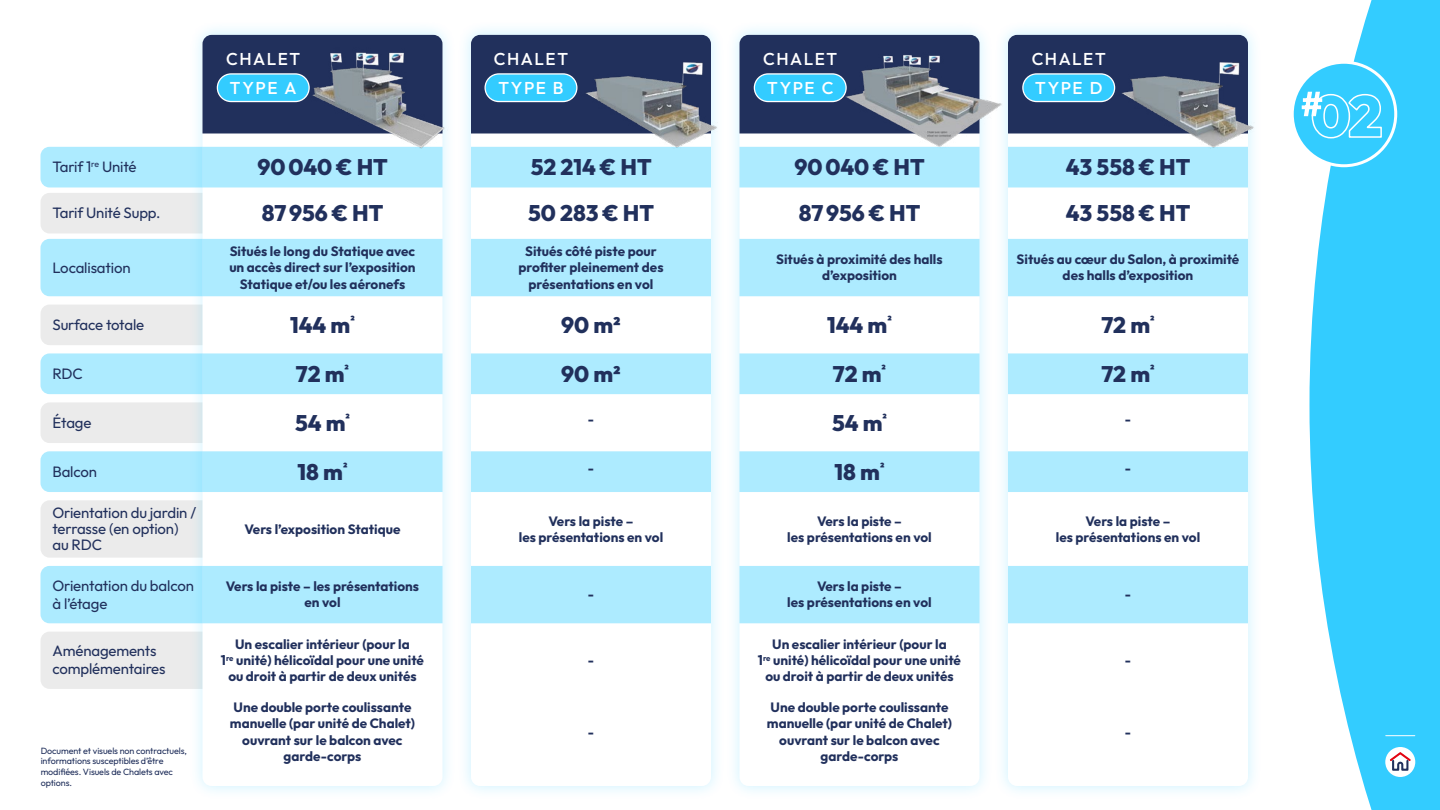
<style>
.page{position:relative;width:1440px;height:810px;background:#fff}
.page>*{position:absolute;margin:0;border:0;box-sizing:border-box;transform-origin:0 0}
.t1{font:800 22.5px "Outfit";color:#21305c}
.t2{font:500 17.25px "Outfit";letter-spacing:.09em;color:#fff}
.t3{font:15px/15.8px "Outfit";letter-spacing:-.01em;color:#21305c}
.t4{font:700 13.5px/16.2px "Outfit";color:#21305c;text-align:center}
.t5{font:9px/10.8px "Outfit";letter-spacing:-.01em;color:#21305c}
</style>
<div class="page">
<div style="left:40px;top:147px;width:192px;height:40px;background:#adebff;border-radius:9px"></div>
<div style="left:40px;top:402px;width:192px;height:41px;background:#ebebeb;border-radius:9px"></div>
<div style="left:40px;top:239px;width:192px;height:57px;background:#adebff;border-radius:9px"></div>
<div style="left:40px;top:500px;width:192px;height:58px;background:#ebebeb;border-radius:9px"></div>
<div style="left:40px;top:193px;width:192px;height:41px;background:#ebebeb;border-radius:9px"></div>
<div style="left:40px;top:451px;width:192px;height:41px;background:#adebff;border-radius:9px"></div>
<div style="left:40px;top:305px;width:192px;height:40px;background:#ebebeb;border-radius:9px"></div>
<div style="left:40px;top:566px;width:192px;height:57px;background:#adebff;border-radius:9px"></div>
<div style="left:40px;top:353px;width:192px;height:41px;background:#adebff;border-radius:9px"></div>
<div style="left:40px;top:632px;width:192px;height:57px;background:#ebebeb;border-radius:9px"></div>
<svg style="left:1310px;top:0;width:130px;height:810px;fill:#3cf"></svg>
<div style="left:1292px;top:62px;width:104px;height:104px;background:#3cf;border-radius:50%"></div>
<div style="left:1291px;top:61px;width:106px;height:106px;border:3px solid #fff;border-radius:50%"></div>
<svg style="left:1308px;top:92px;width:74px;height:47px"></svg>
<div style="left:188px;top:21px;width:269px;height:779px;background:#3cf;opacity:.25"></div>
<div style="left:202px;top:35px;width:240px;height:751px;background:#fff;border-radius:9px"></div>
<div style="left:202px;top:147px;width:240px;height:40px;background:#adebff"></div>
<div style="left:202px;top:353px;width:240px;height:41px;background:#adebff"></div>
<div style="left:202px;top:566px;width:240px;height:57px;background:#adebff"></div>
<div style="left:202px;top:239px;width:240px;height:57px;background:#adebff"></div>
<div style="left:202px;top:451px;width:240px;height:41px;background:#adebff"></div>
<div style="left:457px;top:21px;width:268px;height:779px;background:#3cf;opacity:.25"></div>
<div style="left:471px;top:35px;width:240px;height:751px;background:#fff;border-radius:9px"></div>
<div style="left:471px;top:147px;width:240px;height:40px;background:#adebff"></div>
<div style="left:471px;top:353px;width:240px;height:41px;background:#adebff"></div>
<div style="left:471px;top:566px;width:240px;height:57px;background:#adebff"></div>
<div style="left:471px;top:239px;width:240px;height:57px;background:#adebff"></div>
<div style="left:471px;top:451px;width:240px;height:41px;background:#adebff"></div>
<div style="left:725px;top:21px;width:269px;height:779px;background:#3cf;opacity:.25"></div>
<div style="left:740px;top:35px;width:240px;height:751px;background:#fff;border-radius:9px"></div>
<div style="left:740px;top:147px;width:240px;height:40px;background:#adebff"></div>
<div style="left:740px;top:353px;width:240px;height:41px;background:#adebff"></div>
<div style="left:740px;top:566px;width:240px;height:57px;background:#adebff"></div>
<div style="left:740px;top:239px;width:240px;height:57px;background:#adebff"></div>
<div style="left:740px;top:451px;width:240px;height:41px;background:#adebff"></div>
<div style="left:994px;top:21px;width:268px;height:779px;background:#3cf;opacity:.25"></div>
<div style="left:1008px;top:35px;width:240px;height:751px;background:#fff;border-radius:9px"></div>
<div style="left:1008px;top:147px;width:240px;height:40px;background:#adebff"></div>
<div style="left:1008px;top:353px;width:240px;height:41px;background:#adebff"></div>
<div style="left:1008px;top:566px;width:240px;height:57px;background:#adebff"></div>
<div style="left:1008px;top:239px;width:240px;height:57px;background:#adebff"></div>
<div style="left:1008px;top:451px;width:240px;height:41px;background:#adebff"></div>
<div style="left:203px;top:35px;width:240px;height:99px;background:#21305c"></div>
<div style="left:471px;top:35px;width:240px;height:99px;background:#21305c"></div>
<div style="left:740px;top:35px;width:240px;height:99px;background:#21305c"></div>
<div style="left:1008px;top:35px;width:240px;height:99px;background:#21305c"></div>
<img style="left:293px;top:48px;width:184px;height:100px">
<img style="left:824px;top:41px;width:197px;height:107px">
<img style="left:568px;top:50px;width:203px;height:99px">
<img style="left:1105px;top:50px;width:203px;height:99px">
<div style="left:217px;top:74px;width:92px;height:28px;background:#3cf;border-radius:14px"></div>
<div style="left:217px;top:73px;width:93px;height:29px;border:1px solid #fff;border-radius:14px"></div>
<div style="left:485px;top:74px;width:92px;height:28px;background:#3cf;border-radius:14px"></div>
<div style="left:484px;top:73px;width:93px;height:29px;border:1px solid #fff;border-radius:14px"></div>
<div style="left:754px;top:74px;width:92px;height:28px;background:#3cf;border-radius:14px"></div>
<div style="left:754px;top:73px;width:93px;height:29px;border:1px solid #fff;border-radius:14px"></div>
<div style="left:1023px;top:74px;width:92px;height:28px;background:#3cf;border-radius:14px"></div>
<div style="left:1022px;top:73px;width:93px;height:29px;border:1px solid #fff;border-radius:14px"></div>
<div style="left:1385px;top:747px;width:30px;height:30px;background:#fff;border-radius:50%"></div>
<svg style="left:1390px;top:752px;width:21px;height:19px"></svg>
<svg style="left:1386px;top:735px;width:29px;height:1px"></svg>
<p class="t2" style="left:226px;top:48px;width:76px">CHALET</p>
<p class="t2" style="left:494px;top:48px;width:76px">CHALET</p>
<p class="t2" style="left:763px;top:48px;width:76px">CHALET</p>
<p class="t2" style="left:1032px;top:48px;width:76px">CHALET</p>
<p class="t2" style="left:230px;top:77px;width:68px">TYPE A</p>
<p class="t2" style="left:498px;top:77px;width:67px">TYPE B</p>
<p class="t2" style="left:767px;top:77px;width:68px">TYPE C</p>
<p class="t2" style="left:1035px;top:77px;width:69px">TYPE D</p>
<p class="t3" style="left:52px;top:160px;width:86px">Tarif 1<sup>re</sup> Unité</p>
<p class="t3" style="left:52px;top:206px;width:110px">Tarif Unité Supp.</p>
<p class="t3" style="left:52px;top:260px;width:80px">Localisation</p>
<p class="t3" style="left:52px;top:317px;width:93px">Surface totale</p>
<p class="t3" style="left:52px;top:366px;width:32px">RDC</p>
<p class="t3" style="left:52px;top:415px;width:40px">Étage</p>
<p class="t3" style="left:52px;top:464px;width:46px">Balcon</p>
<p class="t3" style="left:52px;top:506px;width:145px">Orientation du jardin / terrasse (en option) au RDC</p>
<p class="t3" style="left:52px;top:577px;width:143px;line-height:18px">Orientation du balcon à l’étage</p>
<p class="t3" style="left:52px;top:643px;width:115px;line-height:18px">Aménagements complémentaires</p>
<p class="t5" style="left:41px;top:745px;width:148px">Document et visuels non contractuels, informations susceptibles d’être modifiées. Visuels de Chalets avec options.</p>
<h1 class="t1" style="left:257px;top:152px;width:132px">90 040 € HT</h1>
<h1 class="t1" style="left:531px;top:152px;width:122px">52 214 € HT</h1>
<h1 class="t1" style="left:794px;top:152px;width:132px">90 040 € HT</h1>
<h1 class="t1" style="left:1066px;top:152px;width:126px">43 558 € HT</h1>
<h1 class="t1" style="left:262px;top:198px;width:123px">87 956 € HT</h1>
<h1 class="t1" style="left:528px;top:198px;width:127px">50 283 € HT</h1>
<h1 class="t1" style="left:799px;top:198px;width:123px">87 956 € HT</h1>
<h1 class="t1" style="left:1066px;top:198px;width:126px">43 558 € HT</h1>
<p class="t4" style="left:229px;top:244px;width:188px">Situés le long du Statique avec un accès direct sur l’exposition<br>Statique et/ou les aéronefs</p>
<p class="t4" style="left:518px;top:244px;width:147px">Situés côté piste pour profiter pleinement des présentations en vol</p>
<p class="t4" style="left:776px;top:252px;width:168px">Situés à proximité des halls d’exposition</p>
<p class="t4" style="left:1017px;top:252px;width:224px">Situés au cœur du Salon, à proximité des halls d’exposition</p>
<h1 class="t1" style="left:290px;top:310px;width:66px">144 m<sup>²</sup></h1>
<h1 class="t1" style="left:561px;top:310px;width:61px">90 m²</h1>
<h1 class="t1" style="left:827px;top:310px;width:66px">144 m<sup>²</sup></h1>
<h1 class="t1" style="left:1101px;top:310px;width:55px">72 m<sup>²</sup></h1>
<h1 class="t1" style="left:296px;top:359px;width:55px">72 m<sup>²</sup></h1>
<h1 class="t1" style="left:561px;top:359px;width:61px">90 m²</h1>
<h1 class="t1" style="left:833px;top:359px;width:55px">72 m<sup>²</sup></h1>
<h1 class="t1" style="left:1101px;top:359px;width:55px">72 m<sup>²</sup></h1>
<h1 class="t1" style="left:295px;top:408px;width:56px">54 m<sup>²</sup></h1>
<p class="t4" style="left:588px;top:412px;width:8px">-</p>
<h1 class="t1" style="left:832px;top:408px;width:56px">54 m<sup>²</sup></h1>
<p class="t4" style="left:1125px;top:412px;width:8px">-</p>
<h1 class="t1" style="left:298px;top:457px;width:51px">18 m<sup>²</sup></h1>
<p class="t4" style="left:588px;top:461px;width:8px">-</p>
<h1 class="t1" style="left:835px;top:457px;width:51px">18 m<sup>²</sup></h1>
<p class="t4" style="left:1125px;top:461px;width:8px">-</p>
<p class="t4" style="left:245px;top:521px;width:157px">Vers l’exposition Statique</p>
<p class="t4" style="left:519px;top:513px;width:146px">Vers la piste –<br>les présentations en vol</p>
<p class="t4" style="left:787px;top:513px;width:146px">Vers la piste –<br>les présentations en vol</p>
<p class="t4" style="left:1056px;top:513px;width:146px">Vers la piste –<br>les présentations en vol</p>
<p class="t4" style="left:226px;top:579px;width:195px">Vers la piste – les présentations en vol</p>
<p class="t4" style="left:787px;top:579px;width:146px">Vers la piste –<br>les présentations en vol</p>
<p class="t4" style="left:588px;top:587px;width:8px">-</p>
<p class="t4" style="left:1125px;top:587px;width:8px">-</p>
<p class="t4" style="left:221px;top:637px;width:205px">Un escalier intérieur (pour la<br>1<sup>re</sup> unité) hélicoïdal pour une unité ou droit à partir de deux unités</p>
<p class="t4" style="left:230px;top:700px;width:187px">Une double porte coulissante manuelle (par unité de Chalet) ouvrant sur le balcon avec garde-corps</p>
<p class="t4" style="left:588px;top:653px;width:8px">-</p>
<p class="t4" style="left:588px;top:724px;width:8px">-</p>
<p class="t4" style="left:758px;top:637px;width:205px">Un escalier intérieur (pour la<br>1<sup>re</sup> unité) hélicoïdal pour une unité ou droit à partir de deux unités</p>
<p class="t4" style="left:767px;top:700px;width:187px">Une double porte coulissante manuelle (par unité de Chalet) ouvrant sur le balcon avec garde-corps</p>
<p class="t4" style="left:1125px;top:653px;width:8px">-</p>
<p class="t4" style="left:1125px;top:724px;width:8px">-</p>
</div>
